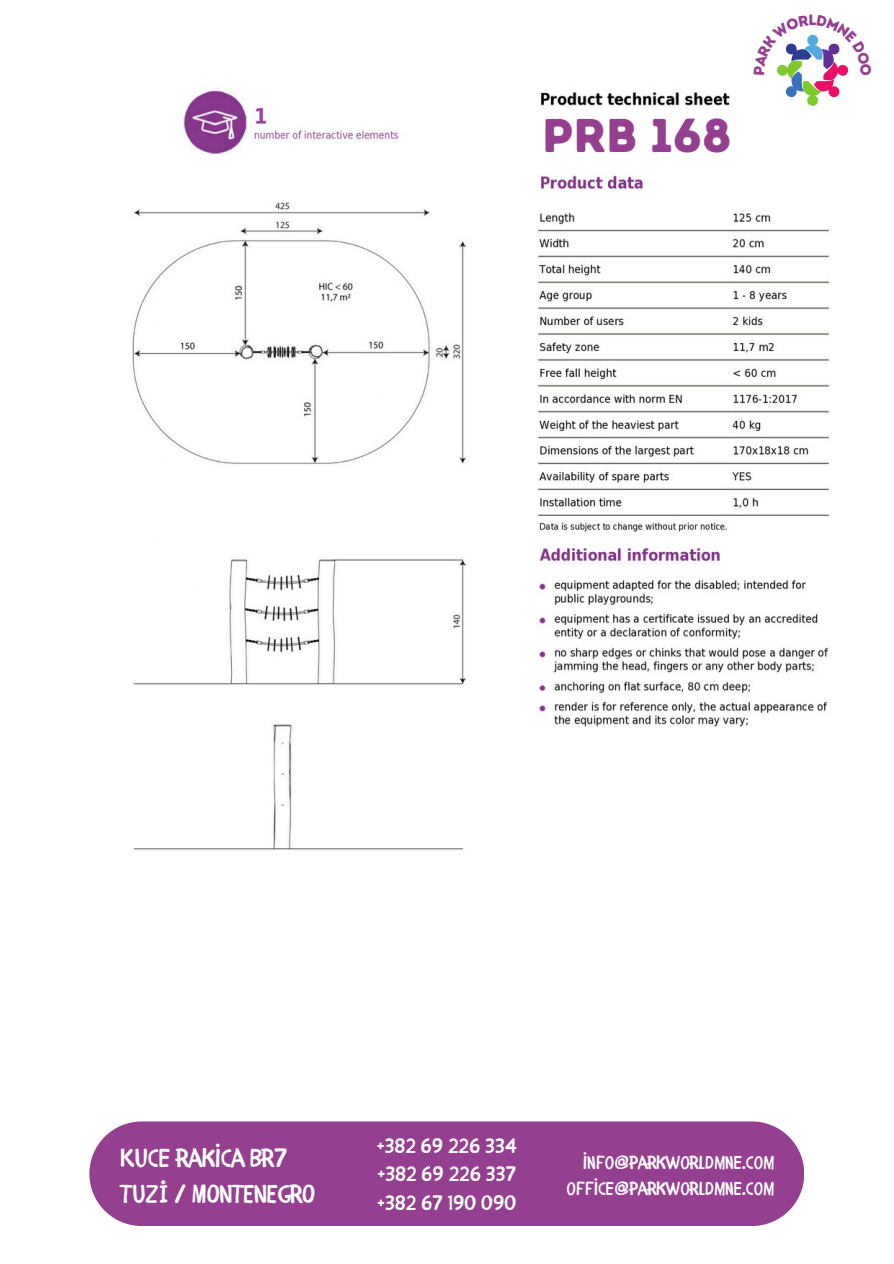
<style>
.page{position:relative;width:894px;height:1264px;background:#fff}
.page>*{position:absolute;margin:0;border:0;box-sizing:border-box;transform-origin:0 0}
.t1{font:47.25px "Intro Rust Base";color:#943f8f}
.t2{font:25.95px/36px "CHILDRENONE";color:#fff}
.t3{font:20.55px/28.2px "CHILDRENONE";color:#fff;text-align:justify}
.t4{font:18.75px/25.5px "CHILDRENONE";color:#fff;text-align:right}
.t5{font:15px "Intro Rust Base";color:#943f8f}
</style>
<div class="page">
<img style="left:132px;top:90px;width:698px;height:760px">
<div style="left:536px;top:113px;width:268px;height:43px;background:#fff"></div>
<div style="left:89px;top:1121px;width:715px;height:104px;background:#943f8f"></div>
<svg style="left:753px;top:34px;width:96px;height:73px"></svg>
<h1 class="t1" style="left:542px;top:107px;width:191px">PRB 168</h1>
<p class="t5" style="left:808px;top:11px;width:10px">L</p>
<h2 class="t2" style="left:121px;top:1137px;width:196px">KUCE RAKICA BR7<br>TUZİ / MONTENEGRO</h2>
<p class="t3" style="left:377px;top:1130px;width:141px">+382 69 226 334 +382 69 226 337 +382 67 190 090</p>
<p class="t4" style="left:566px;top:1148px;width:209px">INFO@PARKWORLDMNE.COM<br>OFFICE@PARKWORLDMNE.COM</p>
</div>
